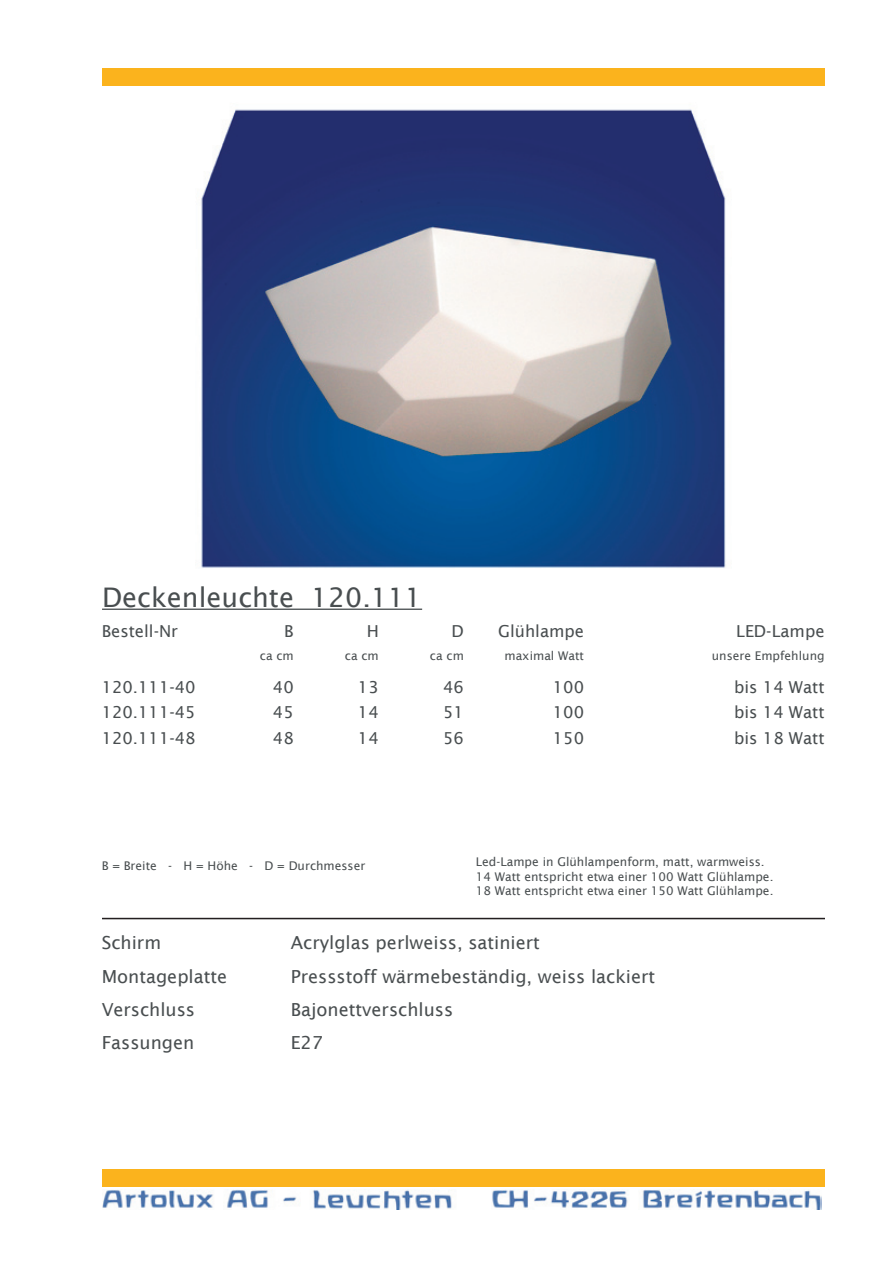
<style>
.page{position:relative;width:893px;height:1263px;background:#fff}
.page>*{position:absolute;margin:0;border:0;box-sizing:border-box;transform-origin:0 0}
.t1{font:27px "Lucida Sans";color:#494e50}
.t2{font:18px "Lucida Sans";color:#494e50}
.t3{font:16.5px "Lucida Sans";color:#494e50}
.t4{font:12px "Lucida Sans";color:#494e50}
</style>
<div class="page">
<img style="left:201px;top:109px;width:525px;height:459px">
<hr style="left:102px;top:609px;width:320px;height:1px;background:#494e50">
<div style="left:102px;top:1169px;width:723px;height:17px;background:#fbb31d"></div>
<div style="left:102px;top:68px;width:723px;height:17px;background:#fbb31d"></div>
<img style="left:102px;top:1189px;width:719px;height:20px">
<hr style="left:102px;top:918px;width:723px;height:1px;background:#231f20">
<p class="t1" style="left:102px;top:581px;width:321px">Deckenleuchte 120.111</p>
<p class="t3" style="left:102px;top:622px;width:78px">Bestell-Nr</p>
<p class="t3" style="left:284px;top:622px;width:11px">B</p>
<p class="t3" style="left:367px;top:622px;width:14px">H</p>
<p class="t3" style="left:451px;top:622px;width:14px">D</p>
<p class="t3" style="left:498px;top:622px;width:88px">Glühlampe</p>
<p class="t3" style="left:736px;top:622px;width:90px">LED-Lampe</p>
<p class="t4" style="left:260px;top:648px;width:35px">ca cm</p>
<p class="t4" style="left:345px;top:648px;width:35px">ca cm</p>
<p class="t4" style="left:430px;top:648px;width:35px">ca cm</p>
<p class="t4" style="left:504px;top:648px;width:81px">maximal Watt</p>
<p class="t4" style="left:712px;top:648px;width:114px">unsere Empfehlung</p>
<p class="t3" style="left:102px;top:677px;width:96px">120.111-40</p>
<p class="t3" style="left:273px;top:677px;width:22px">40</p>
<p class="t3" style="left:358px;top:677px;width:22px">13</p>
<p class="t3" style="left:443px;top:677px;width:22px">46</p>
<p class="t3" style="left:553px;top:677px;width:33px">100</p>
<p class="t3" style="left:734px;top:677px;width:92px">bis 14 Watt</p>
<p class="t3" style="left:102px;top:703px;width:96px">120.111-45</p>
<p class="t3" style="left:273px;top:703px;width:22px">45</p>
<p class="t3" style="left:358px;top:703px;width:22px">14</p>
<p class="t3" style="left:443px;top:703px;width:22px">51</p>
<p class="t3" style="left:553px;top:703px;width:33px">100</p>
<p class="t3" style="left:734px;top:703px;width:92px">bis 14 Watt</p>
<p class="t3" style="left:102px;top:728px;width:96px">120.111-48</p>
<p class="t3" style="left:273px;top:728px;width:22px">48</p>
<p class="t3" style="left:358px;top:728px;width:22px">14</p>
<p class="t3" style="left:443px;top:728px;width:22px">56</p>
<p class="t3" style="left:553px;top:728px;width:33px">150</p>
<p class="t3" style="left:734px;top:728px;width:92px">bis 18 Watt</p>
<p class="t4" style="left:102px;top:859px;width:265px">B = Breite - H = Höhe - D = Durchmesser</p>
<p class="t4" style="left:476px;top:855px;width:290px">Led-Lampe in Glühlampenform, matt, warmweiss.</p>
<p class="t4" style="left:476px;top:869px;width:299px">14 Watt entspricht etwa einer 100 Watt Glühlampe.</p>
<p class="t4" style="left:476px;top:884px;width:299px">18 Watt entspricht etwa einer 150 Watt Glühlampe.</p>
<p class="t2" style="left:102px;top:933px;width:61px">Schirm</p>
<p class="t2" style="left:291px;top:933px;width:251px">Acrylglas perlweiss, satiniert</p>
<p class="t2" style="left:102px;top:966px;width:127px">Montageplatte</p>
<p class="t2" style="left:291px;top:966px;width:366px">Pressstoff wärmebeständig, weiss lackiert</p>
<p class="t2" style="left:102px;top:999px;width:95px">Verschluss</p>
<p class="t2" style="left:291px;top:999px;width:164px">Bajonettverschluss</p>
<p class="t2" style="left:102px;top:1032px;width:94px">Fassungen</p>
<p class="t2" style="left:291px;top:1032px;width:34px">E27</p>
</div>
